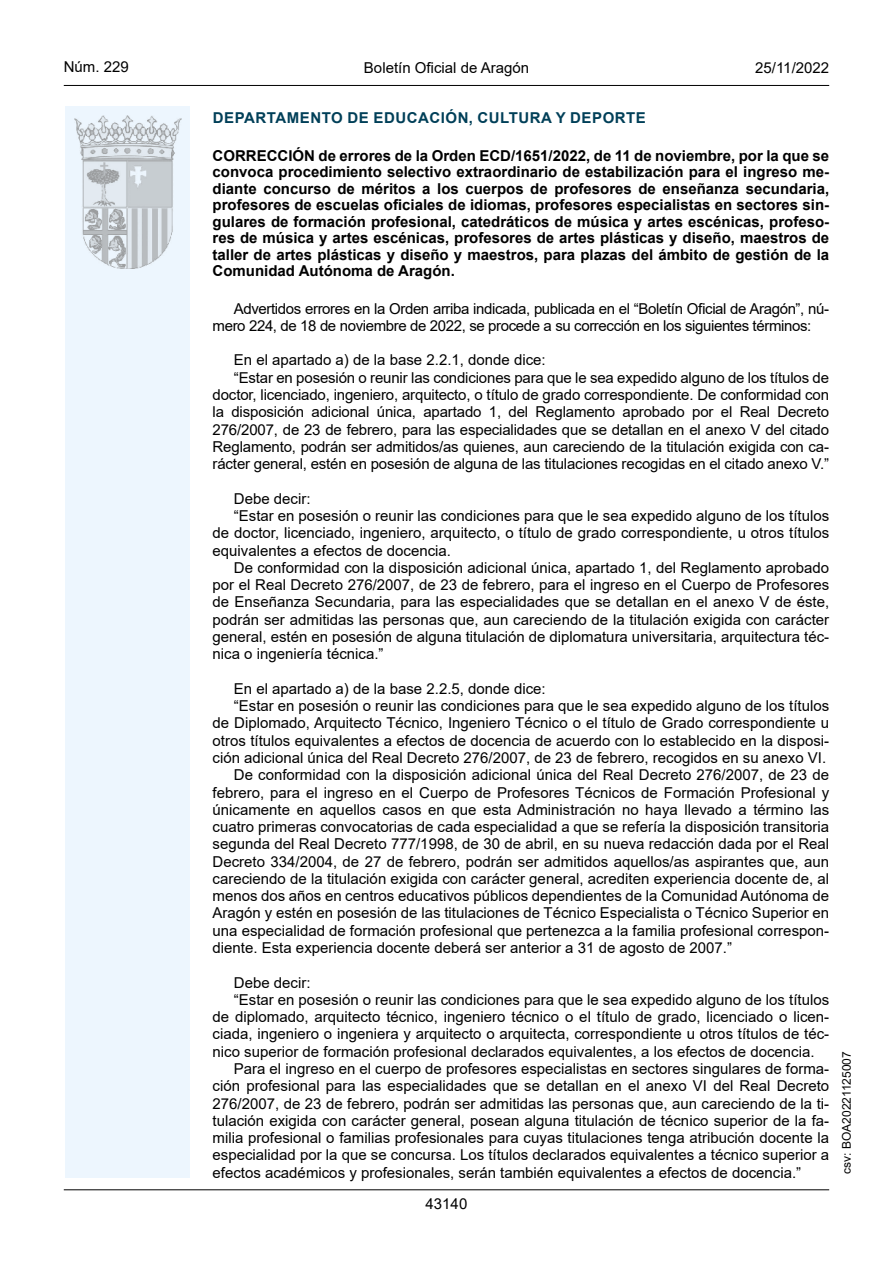
<style>
.page{position:relative;width:893px;height:1263px;background:#fff}
.page>*{position:absolute;margin:0;border:0;box-sizing:border-box;transform-origin:0 0}
.inicio_de_parrafo{font:15px/17.2px "Arial";color:#000;text-align:justify}
.Titulo_text{font:15px/16.5px "Arial Bold MT2";color:#000;text-align:justify}
.inicio_de_parrafo-2{font:15px/17.2px "Arial";letter-spacing:-.025em;color:#000}
.emisor_text{font:15px "Arial Bold MT2";letter-spacing:.035em;color:#003f58}
.estilo_head-c{font:15px "Arial";color:#000}
.estilo_head-d{font:15px "Arial MT2";color:#000}
.estilo_head-i{font:15px "Arial MT2";color:#000}
.numero_pagina{font:15px "Arial MT2";color:#000}
.estilo_head-i-2{font:12px "Arial MT2";color:#000}
.s1{font-family:"Arial";font-weight:700}
</style>
<div class="page">
<div style="left:65px;top:106px;width:125px;height:1072px;background:#edf6fe"></div>
<img style="left:75px;top:115px;width:106px;height:153px">
<hr style="left:64px;top:85px;width:765px;height:1px;background:#000">
<hr style="left:64px;top:1189px;width:765px;height:1px;background:#000">
<p class="estilo_head-i" style="left:64px;top:57px;width:67px">Núm. 229</p>
<p class="estilo_head-c" style="left:364px;top:57px;width:167px">Boletín Oficial de Aragón</p>
<p class="estilo_head-d" style="left:755px;top:57px;width:75px">25/11/2022</p>
<h5 class="emisor_text" style="left:213px;top:107px;width:435px">DEPARTAMENTO DE EDUCACIÓN, CULTURA Y DEPORTE</h5>
<p class="Titulo_text" style="left:213px;top:147px;width:618px">CORRECCIÓN de errores de la Orden ECD/1651/2022, de 11 de noviembre, por la que se convoca procedimiento selectivo extraordinario de estabilización para el ingreso me&shy;diante concurso de méritos a los cuerpos de profesores de enseñanza secundaria, <span class="s1">profesores de escuelas oficiales de idiomas, profesores especialistas en sectores sin&shy;</span>gulares de formación profesional, catedráticos de música y artes escénicas, profeso&shy;res de música y artes escénicas, profesores de artes plásticas y diseño, maestros de taller de artes plásticas y diseño y maestros, para plazas del ámbito de gestión de la Comunidad Autónoma de Aragón.</p>
<p class="inicio_de_parrafo-2" style="left:213px;top:300px;width:618px;text-indent:21px">Advertidos errores en la Orden arriba indicada, publicada en el “Boletín Oficial de Aragón”, nú&shy;mero 224, de 18 de noviembre de 2022, se procede a su corrección en los siguientes términos:</p>
<p class="inicio_de_parrafo" style="left:234px;top:351px;width:313px">En el apartado a) de la base 2.2.1, donde dice:</p>
<p class="inicio_de_parrafo" style="left:213px;top:369px;width:618px;text-indent:21px">“Estar en posesión o reunir las condiciones para que le sea expedido alguno de los títulos de doctor, licenciado, ingeniero, arquitecto, o título de grado correspondiente. De conformidad con la disposición adicional única, apartado 1, del Reglamento aprobado por el Real Decreto 276/2007, de 23 de febrero, para las especialidades que se detallan en el anexo V del citado Reglamento, podrán ser admitidos/as quienes, aun careciendo de la titulación exigida con ca&shy;rácter general, estén en posesión de alguna de las titulaciones recogidas en el citado anexo V.”</p>
<p class="inicio_de_parrafo" style="left:234px;top:490px;width:78px">Debe decir:</p>
<p class="inicio_de_parrafo" style="left:213px;top:507px;width:618px;text-indent:21px">“Estar en posesión o reunir las condiciones para que le sea expedido alguno de los títulos de doctor, licenciado, ingeniero, arquitecto, o título de grado correspondiente, u otros títulos equivalentes a efectos de docencia.</p>
<p class="inicio_de_parrafo" style="left:213px;top:559px;width:618px;text-indent:21px">De conformidad con la disposición adicional única, apartado 1, del Reglamento aprobado por el Real Decreto 276/2007, de 23 de febrero, para el ingreso en el Cuerpo de Profesores de Enseñanza Secundaria, para las especialidades que se detallan en el anexo V de éste, podrán ser admitidas las personas que, aun careciendo de la titulación exigida con carácter general, estén en posesión de alguna titulación de diplomatura universitaria, arquitectura téc&shy;nica o ingeniería técnica.”</p>
<p class="inicio_de_parrafo" style="left:234px;top:680px;width:313px">En el apartado a) de la base 2.2.5, donde dice:</p>
<p class="inicio_de_parrafo" style="left:213px;top:697px;width:618px;text-indent:21px">“Estar en posesión o reunir las condiciones para que le sea expedido alguno de los títulos de Diplomado, Arquitecto Técnico, Ingeniero Técnico o el título de Grado correspondiente u otros títulos equivalentes a efectos de docencia de acuerdo con lo establecido en la disposi&shy;ción adicional única del Real Decreto 276/2007, de 23 de febrero, recogidos en su anexo VI.</p>
<p class="inicio_de_parrafo" style="left:213px;top:766px;width:618px;text-indent:21px">De conformidad con la disposición adicional única del Real Decreto 276/2007, de 23 de febrero, para el ingreso en el Cuerpo de Profesores Técnicos de Formación Profesional y únicamente en aquellos casos en que esta Administración no haya llevado a término las cuatro primeras convocatorias de cada especialidad a que se refería la disposición transitoria segunda del Real Decreto 777/1998, de 30 de abril, en su nueva redacción dada por el Real Decreto 334/2004, de 27 de febrero, podrán ser admitidos aquellos/as aspirantes que, aun careciendo de la titulación exigida con carácter general, acrediten experiencia docente de, al menos dos años en centros educativos públicos dependientes de la Comunidad Autónoma de Aragón y estén en posesión de las titulaciones de Técnico Especialista o Técnico Superior en una especialidad de formación profesional que pertenezca a la familia profesional correspon&shy;diente. Esta experiencia docente deberá ser anterior a 31 de agosto de 2007.”</p>
<p class="inicio_de_parrafo" style="left:234px;top:973px;width:78px">Debe decir:</p>
<p class="inicio_de_parrafo" style="left:213px;top:991px;width:618px;text-indent:21px">“Estar en posesión o reunir las condiciones para que le sea expedido alguno de los títulos de diplomado, arquitecto técnico, ingeniero técnico o el título de grado, licenciado o licen&shy;ciada, ingeniero o ingeniera y arquitecto o arquitecta, correspondiente u otros títulos de téc&shy;nico superior de formación profesional declarados equivalentes, a los efectos de docencia.</p>
<p class="inicio_de_parrafo" style="left:213px;top:1060px;width:618px;text-indent:21px">Para el ingreso en el cuerpo de profesores especialistas en sectores singulares de forma&shy;ción profesional para las especialidades que se detallan en el anexo VI del Real Decreto 276/2007, de 23 de febrero, podrán ser admitidas las personas que, aun careciendo de la ti&shy;tulación exigida con carácter general, posean alguna titulación de técnico superior de la fa&shy;milia profesional o familias profesionales para cuyas titulaciones tenga atribución docente la especialidad por la que se concursa. Los títulos declarados equivalentes a técnico superior a efectos académicos y profesionales, serán también equivalentes a efectos de docencia.”</p>
<p class="numero_pagina" style="left:426px;top:1193px;width:43px">43140</p>
<p class="estilo_head-i-2" style="left:838px;top:1174px;width:124px;rotate:-90deg">csv: BOA20221125007</p>
</div>
